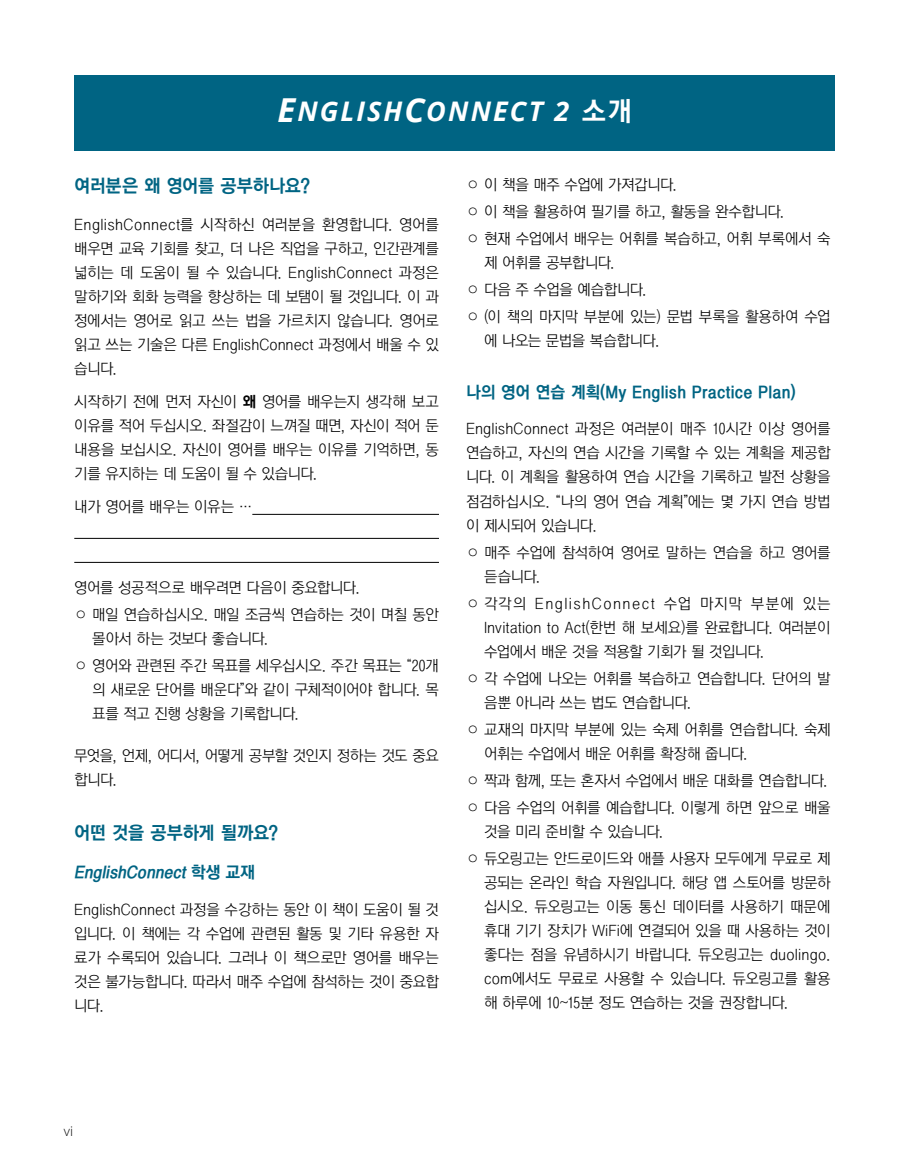
<style>
.page{position:relative;width:905px;height:1175px;background:#fff}
.page>*{position:absolute;margin:0;border:0;box-sizing:border-box;transform-origin:0 0}
.para_h1{font:italic 700 27px "Zoramlds Lat";letter-spacing:.075em;color:#fff}
.para_h2{font:18px "YDGO55";letter-spacing:-.015em;color:#006483}
.para_h3{font:16.5px "YDGO55";letter-spacing:.015em;color:#006483}
.para_h3Next{font:italic 16.5px "YDGO55";color:#006483}
.para_bullet{font:15px/24px "YDGO52";letter-spacing:-.025em;color:#000}
.para_p1{font:15px/24px "YDGO52";letter-spacing:-.025em;color:#000;text-align:justify}
.para_bulletLast{font:15px/24px "YDGO52";letter-spacing:-.025em;color:#000;text-align:justify}
.t1{font:300 13.5px "Zoramlds Lat";color:#000}
.s1{font-size:33px}
.s2{font-family:"YDGO55";font-weight:400;font-style:normal}
.s3{font-family:"YDGO55"}
.s4{font-style:normal}
</style>
<div class="page">
<hr style="left:252px;top:514px;width:187px;height:1px;background:#000">
<hr style="left:74px;top:538px;width:365px;height:1px;background:#000">
<hr style="left:74px;top:562px;width:365px;height:1px;background:#000">
<div style="left:74px;top:75px;width:761px;height:75px;background:#006483"></div>
<p class="para_h1" style="left:277px;top:91px;width:356px"><span class="s1">E</span>NGLISH<span class="s1">C</span>ONNECT 2 <span class="s2">소개</span></p>
<p class="para_h2" style="left:74px;top:177px;width:237px">여러분은 왜 영어를 공부하나요?</p>
<p class="para_p1" style="left:74px;top:213px;width:366px">EnglishConnect를 시작하신 여러분을 환영합니다. 영어를 배우면 교육 기회를 찾고, 더 나은 직업을 구하고, 인간관계를 넓히는 데 도움이 될 수 있습니다. EnglishConnect 과정은 말하기와 회화 능력을 향상하는 데 보탬이 될 것입니다. 이 과 정에서는 영어로 읽고 쓰는 법을 가르치지 않습니다. 영어로 읽고 쓰는 기술은 다른 EnglishConnect 과정에서 배울 수 있 습니다.</p>
<p class="para_p1" style="left:74px;top:390px;width:366px">시작하기 전에 먼저 자신이 <span class="s3">왜</span> 영어를 배우는지 생각해 보고 이유를 적어 두십시오. 좌절감이 느껴질 때면, 자신이 적어 둔 내용을 보십시오. 자신이 영어를 배우는 이유를 기억하면, 동 기를 유지하는 데 도움이 될 수 있습니다.</p>
<p class="para_p1" style="left:74px;top:495px;width:179px">내가 영어를 배우는 이유는 …</p>
<p class="para_p1" style="left:74px;top:576px;width:287px">영어를 성공적으로 배우려면 다음이 중요합니다.</p>
<p class="para_bullet" style="left:92px;top:603px;width:348px;text-indent:-18px">○ 매일 연습하십시오. 매일 조금씩 연습하는 것이 며칠 동안 몰아서 하는 것보다 좋습니다.</p>
<p class="para_bulletLast" style="left:92px;top:654px;width:348px;text-indent:-18px">○ 영어와 관련된 주간 목표를 세우십시오. 주간 목표는 “20개 의 새로운 단어를 배운다”와 같이 구체적이어야 합니다. 목 표를 적고 진행 상황을 기록합니다.</p>
<p class="para_p1" style="left:74px;top:744px;width:366px">무엇을, 언제, 어디서, 어떻게 공부할 것인지 정하는 것도 중요 합니다.</p>
<p class="para_h2" style="left:74px;top:823px;width:205px">어떤 것을 공부하게 될까요?</p>
<p class="para_h3Next" style="left:74px;top:864px;width:182px">EnglishConnect <span class="s4">학생 교 재</span></p>
<p class="para_p1" style="left:74px;top:897px;width:366px">EnglishConnect 과정을 수강하는 동안 이 책이 도움이 될 것 입니다. 이 책에는 각 수업에 관련된 활동 및 기타 유용한 자 료가 수록되어 있습니다. 그러나 이 책으로만 영어를 배우는 것은 불가능합니다. 따라서 매주 수업에 참석하는 것이 중요합 니다.</p>
<p class="para_bullet" style="left:466px;top:173px;width:212px">○ 이 책을 매주 수업에 가져갑니다.</p>
<p class="para_bullet" style="left:466px;top:200px;width:320px">○ 이 책을 활용하여 필기를 하고, 활동을 완수합니다.</p>
<p class="para_bullet" style="left:484px;top:227px;width:348px;text-indent:-18px">○ 현재 수업에서 배우는 어휘를 복습하고, 어휘 부록에서 숙 제 어휘를 공부합니다.</p>
<p class="para_bullet" style="left:466px;top:278px;width:182px">○ 다음 주 수업을 예습합니다.</p>
<p class="para_bulletLast" style="left:484px;top:305px;width:348px;text-indent:-18px">○ (이 책의 마지막 부분에 있는) 문법 부록을 활용하여 수업 에 나오는 문법을 복습합니다.</p>
<p class="para_h3" style="left:466px;top:384px;width:331px">나의 영어 연습 계획(My English Practice Plan)</p>
<p class="para_p1" style="left:466px;top:418px;width:366px">EnglishConnect 과정은 여러분이 매주 10시간 이상 영어를 연습하고, 자신의 연습 시간을 기록할 수 있는 계획을 제공합 니다. 이 계획을 활용하여 연습 시간을 기록하고 발전 상황을 점검하십시오. “나의 영어 연습 계획”에는 몇 가지 연습 방법 이 제시되어 있습니다.</p>
<p class="para_bullet" style="left:484px;top:541px;width:348px;text-indent:-18px">○ 매주 수업에 참석하여 영어로 말하는 연습을 하고 영어를 듣습니다.</p>
<p class="para_bullet" style="left:484px;top:592px;width:348px;text-align:justify;text-indent:-18px">○ 각각의 EnglishConnect 수업 마지막 부분에 있는 Invitation to Act(한번 해 보세요)를 완료합니다. 여러분이 수업에서 배운 것을 적용할 기회가 될 것입니다.</p>
<p class="para_bullet" style="left:484px;top:667px;width:348px;text-indent:-18px">○ 각 수업에 나오는 어휘를 복습하고 연습합니다. 단어의 발 음뿐 아니라 쓰는 법도 연습합니다.</p>
<p class="para_bullet" style="left:484px;top:718px;width:348px;text-indent:-18px">○ 교재의 마지막 부분에 있는 숙제 어휘를 연습합니다. 숙제 어휘는 수업에서 배운 어휘를 확장해 줍니다.</p>
<p class="para_bullet" style="left:466px;top:769px;width:363px">○ 짝과 함께, 또는 혼자서 수업에서 배운 대화를 연습합니다.</p>
<p class="para_bullet" style="left:484px;top:796px;width:348px;text-indent:-18px">○ 다음 수업의 어휘를 예습합니다. 이렇게 하면 앞으로 배울 것을 미리 준비할 수 있습니다.</p>
<p class="para_bullet" style="left:484px;top:847px;width:348px;text-align:justify;text-indent:-18px">○ 듀오링고는 안드로이드와 애플 사용자 모두에게 무료로 제 공되는 온라인 학습 자원입니다. 해당 앱 스토어를 방문하 십시오. 듀오링고는 이동 통신 데이터를 사용하기 때문에 휴대 기기 장치가 WiFi에 연결되어 있을 때 사용하는 것이 좋다는 점을 유념하시기 바랍니다. 듀오링고는 duolingo. com에서도 무료로 사용할 수 있습니다. 듀오링고를 활용 해 하루에 10~15분 정도 연습하는 것을 권장합니다.</p>
<p class="t1" style="left:64px;top:1121px;width:11px">vi</p>
</div>
